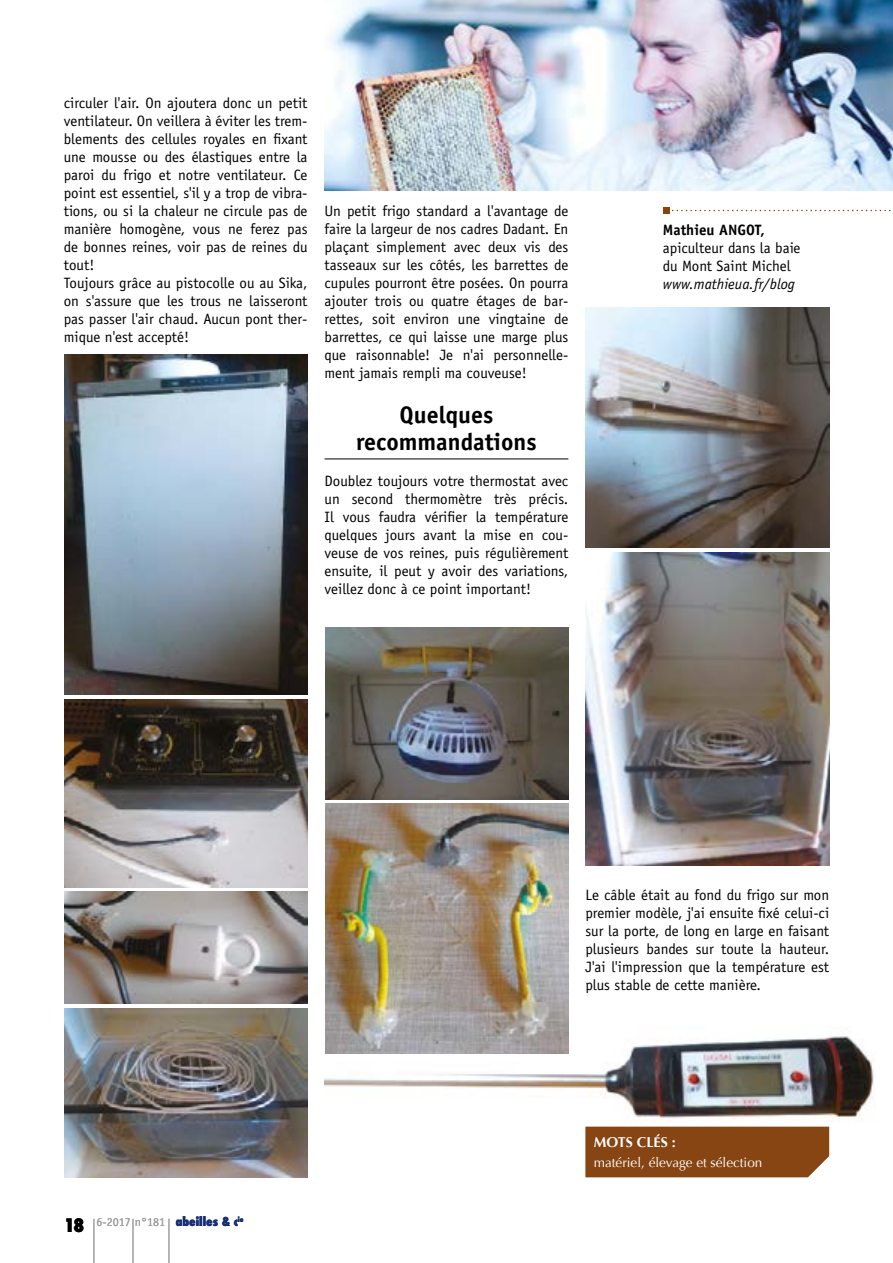
<style>
.page{position:relative;width:893px;height:1263px;background:#fff}
.page>*{position:absolute;margin:0;border:0;box-sizing:border-box;transform-origin:0 0}
.t1{font:700 24px/27px "Officina Sans";color:#000;text-align:center}
.t2{font:15px/18px "Officina Sans";color:#000;text-align:justify}
.t3{font:italic 15px "Officina Sans";color:#000}
.t4{font:700 15px "Officina Sans";color:#000}
.t5{font:700 14.25px "Optima";color:#fff}
.t6{font:13.5px "Optima";color:#fff}
.t7{font:12px "Officina Sans";color:#9d9d9c}
.s1{font-family:"Futura";font-weight:800;font-stretch:condensed;font-size:18px;color:#000}
.s2{font-family:"Futura";font-weight:800;font-stretch:condensed;color:#163072}
</style>
<div class="page">
<img style="left:324px;top:1026px;width:550px;height:103px">
<img style="left:325px;top:0;width:568px;height:190px">
<svg style="left:663px;top:207px;width:228px;height:6px"></svg>
<div style="left:585px;top:1127px;width:244px;height:50px;background:#864512"></div>
<img style="left:64px;top:354px;width:244px;height:340px">
<img style="left:64px;top:699px;width:244px;height:188px">
<img style="left:64px;top:891px;width:244px;height:113px">
<img style="left:64px;top:1008px;width:244px;height:169px">
<img style="left:325px;top:627px;width:244px;height:173px">
<img style="left:325px;top:804px;width:244px;height:249px">
<img style="left:585px;top:308px;width:244px;height:240px">
<img style="left:585px;top:552px;width:244px;height:313px">
<hr style="left:325px;top:459px;width:243px;height:1px;background:#000">
<hr style="left:133px;top:1219px;width:1px;height:44px;background:#9d9d9c">
<hr style="left:169px;top:1219px;width:1px;height:44px;background:#9d9d9c">
<hr style="left:94px;top:1219px;width:1px;height:44px;background:#9d9d9c">
<p class="t2" style="left:64px;top:94px;width:245px;text-align:left">circuler l'air. On ajoutera donc un petit ventilateur. On veillera à éviter les trem&shy;blements des cellules royales en fixant une mousse ou des élastiques entre la paroi du frigo et notre ventilateur. Ce point est essentiel, s'il y a trop de vibra&shy;tions, ou si la chaleur ne circule pas de manière homogène, vous ne ferez pas de bonnes reines, voir pas de reines du tout!<br>Toujours grâce au pistocolle ou au Sika, on s'assure que les trous ne laisseront pas passer l'air chaud. Aucun pont ther&shy;mique n'est accepté!</p>
<p class="t2" style="left:325px;top:202px;width:245px">Un petit frigo standard a l'avantage de faire la largeur de nos cadres Dadant. En plaçant simplement avec deux vis des tasseaux sur les côtés, les barrettes de cupules pourront être posées. On pourra ajouter trois ou quatre étages de bar&shy;rettes, soit environ une vingtaine de barrettes, ce qui laisse une marge plus que raisonnable! Je n'ai personnelle&shy;ment jamais rempli ma couveuse!</p>
<h1 class="t1" style="left:356px;top:401px;width:182px">Quelques recommandations</h1>
<p class="t2" style="left:325px;top:472px;width:245px">Doublez toujours votre thermostat avec un second thermomètre très précis.<br>Il vous faudra vérifier la température quelques jours avant la mise en cou&shy;veuse de vos reines, puis régulièrement ensuite, il peut y avoir des variations, veillez donc à ce point important!</p>
<p class="t4" style="left:663px;top:220px;width:103px">Mathieu ANGOT,</p>
<p class="t2" style="left:663px;top:239px;width:139px">apiculteur dans la baie du Mont Saint Michel</p>
<p class="t3" style="left:663px;top:275px;width:133px">www.mathieua.fr/blog</p>
<p class="t7" style="left:64px;top:1215px;width:181px"><span class="s1">18</span> 6-2017 n°181 <span class="s2">abeilles &amp; c</span><sup>ie</sup></p>
<p class="t2" style="left:585px;top:886px;width:245px">Le câble était au fond du frigo sur mon premier modèle, j'ai ensuite fixé celui-ci sur la porte, de long en large en faisant plusieurs bandes sur toute la hauteur.<br>J'ai l'impression que la température est plus stable de cette manière.</p>
<p class="t5" style="left:594px;top:1133px;width:83px">MOTS CLÉS :</p>
<p class="t6" style="left:594px;top:1155px;width:170px">matériel, élevage et sélection</p>
</div>
